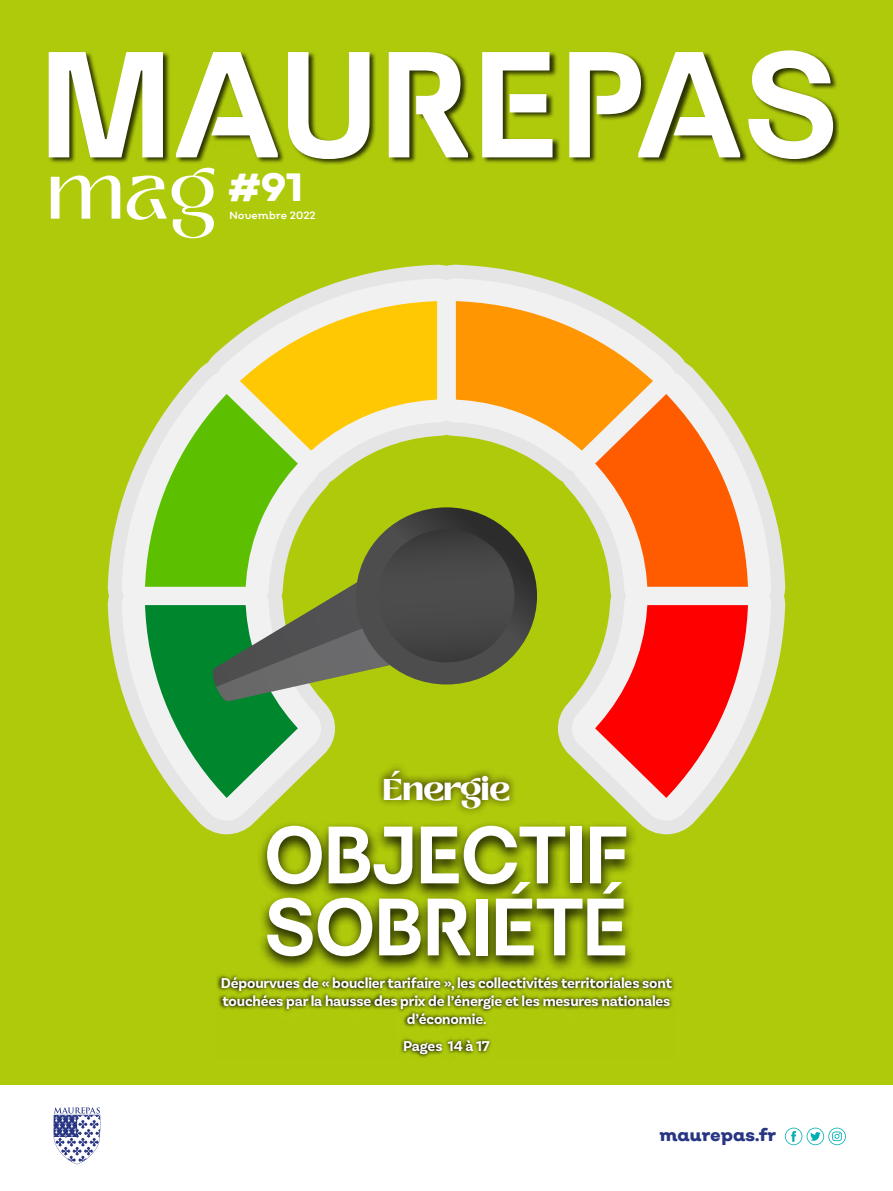
<style>
.page{position:relative;width:893px;height:1191px;background:#fff}
.page>*{position:absolute;margin:0;border:0;box-sizing:border-box;transform-origin:0 0}
.t1{font:700 150.45px "Terminal Guise";letter-spacing:.025em;color:#fff}
.t2{font:700 81px/72px "Terminal Guise";color:#fff}
.t3{font:500 72.45px "Zolina";color:#fff}
.t4{font:800 38.85px "Nutmeg Headline";color:#fff}
.t5{font:900 30px "Zolina";letter-spacing:.005em;color:#fff}
.t6{font:800 17.25px "Nutmeg Headline";color:#283583}
.t7{font:700 15px/18px "Basic Sans";letter-spacing:-.01em;color:#fff;text-align:center}
.t8{font:10.5px "Nutmeg Headline";color:#fff}
</style>
<div class="page">
<svg style="left:785px;top:1127px;width:61px;height:18px"></svg>
<svg style="left:54px;top:1107px;width:47px;height:57px"></svg>
<div style="left:0;top:0;width:893px;height:1084px;background:#afca0b"></div>
<svg style="left:108px;top:265px;width:677px;height:569px"></svg>
<svg style="left:145px;top:301px;width:603px;height:497px"></svg>
<div style="left:49px;top:50px;width:790px;height:114px;background:#000;opacity:.75"></div>
<div style="left:377px;top:763px;width:141px;height:52px;background:#170100;opacity:.81"></div>
<div style="left:257px;top:820px;width:382px;height:151px;background:#000;opacity:.94"></div>
<svg style="left:217px;top:974px;width:457px;height:84px"></svg>
<h1 class="t1" style="left:41px;top:12px;width:799px">MAUREPAS</h1>
<h3 class="t3" style="left:47px;top:146px;width:169px">mag</h3>
<h3 class="t4" style="left:228px;top:162px;width:77px">#91</h3>
<p class="t8" style="left:230px;top:208px;width:88px">Novembre 2022</p>
<h3 class="t5" style="left:383px;top:768px;width:127px">Énergie</h3>
<h2 class="t2" style="left:265px;top:818px;width:365px">OBJECTIF<br>SOBRIÉTÉ</h2>
<p class="t7" style="left:221px;top:974px;width:453px">Dépourvues de « bouclier tarifaire », les collectivités territoriales sont touchées par la hausse des prix de l’énergie et les mesures nationales d’économie.</p>
<p class="t7" style="left:403px;top:1037px;width:88px">Pages 14 à 17</p>
<p class="t6" style="left:659px;top:1124px;width:118px">maurepas.fr</p>
</div>
